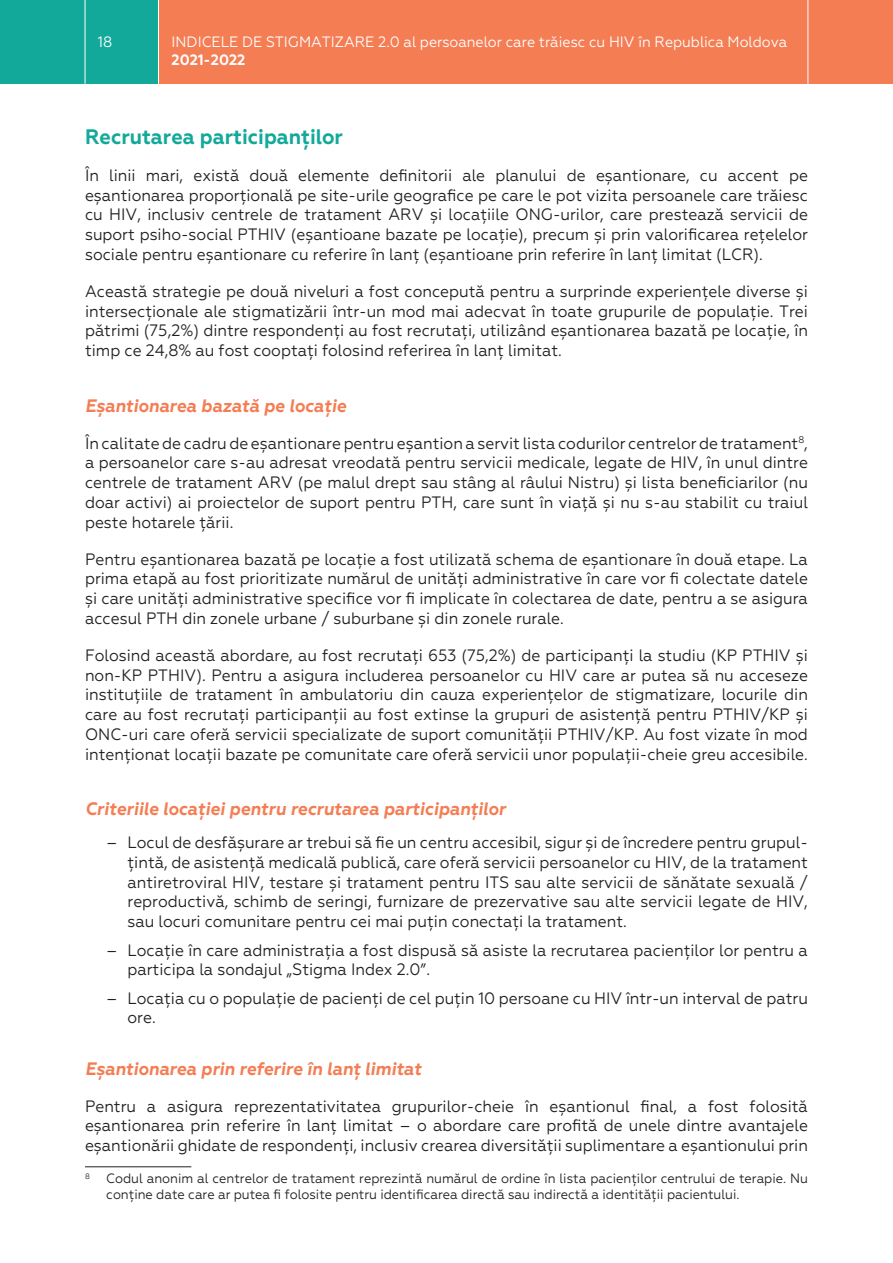
<style>
.page{position:relative;width:893px;height:1263px;background:#fff}
.page>*{position:absolute;margin:0;border:0;box-sizing:border-box;transform-origin:0 0}
.t1{font:700 21px "Geometria";color:#13a99a;scale:.95 1}
.t2{font:italic 700 18px "Geometria";color:#f47d54;scale:.95 1}
.t3{font:16.5px/19.8px "Geometria";color:#231f20;text-align:justify;scale:.95 1}
.t4{font:15px "Geometria";color:#fff;scale:.95 1}
.t5{font:700 15px "Geometria";color:#fff;scale:.95 1}
.t6{font:13.5px/16.2px "Geometria";color:#231f20;scale:.95 1}
</style>
<div class="page">
<div style="left:0;top:0;width:893px;height:84px;background:#f47d54"></div>
<div style="left:0;top:0;width:158px;height:84px;background:#13a99a"></div>
<hr style="left:158px;top:0;width:1px;height:84px;background:#fff">
<hr style="left:808px;top:0;width:1px;height:84px;background:#fff">
<hr style="left:85px;top:0;width:1px;height:84px;background:#fff">
<hr style="left:85px;top:1166px;width:106px;height:1px;background:#231f20">
<p class="t4" style="left:98px;top:33px;width:17px">18</p>
<p class="t4" style="left:172px;top:33px;width:649px">INDICELE DE STIGMATIZARE 2.0 al persoanelor care trăiesc cu HIV în Republica Moldova</p>
<p class="t5" style="left:172px;top:51px;width:79px">2021-2022</p>
<p class="t1" style="left:85px;top:124px;width:273px">Recrutarea participanților</p>
<p class="t3" style="left:85px;top:165px;width:762px">În linii mari, există două elemente definitorii ale planului de eșantionare, cu accent pe eșantionarea proporțională pe site-urile geografice pe care le pot vizita persoanele care trăiesc cu HIV, inclusiv centrele de tratament ARV și locațiile ONG-urilor, care prestează servicii de suport psiho-social PTHIV (eșantioane bazate pe locație), precum și prin valorificarea rețelelor sociale pentru eșantionare cu referire în lanț (eșantioane prin referire în lanț limitat (LCR).</p>
<p class="t3" style="left:85px;top:281px;width:762px">Această strategie pe două niveluri a fost concepută pentru a surprinde experiențele diverse și intersecționale ale stigmatizării într-un mod mai adecvat în toate grupurile de populație. Trei pătrimi (75,2%) dintre respondenți au fost recrutați, utilizând eșantionarea bazată pe locație, în timp ce 24,8% au fost cooptați folosind referirea în lanț limitat.</p>
<p class="t2" style="left:85px;top:395px;width:276px">Eșantionarea bazată pe locație</p>
<p class="t3" style="left:85px;top:433px;width:762px">În calitate de cadru de eșantionare pentru eșantion a servit lista codurilor centrelor de tratament<sup>8</sup>, a persoanelor care s-au adresat vreodată pentru servicii medicale, legate de HIV, în unul dintre centrele de tratament ARV (pe malul drept sau stâng al râului Nistru) și lista beneficiarilor (nu doar activi) ai proiectelor de suport pentru PTH, care sunt în viață și nu s-au stabilit cu traiul peste hotarele țării.</p>
<p class="t3" style="left:85px;top:549px;width:762px">Pentru eșantionarea bazată pe locație a fost utilizată schema de eșantionare în două etape. La prima etapă au fost prioritizate numărul de unități administrative în care vor fi colectate datele și care unități administrative specifice vor fi implicate în colectarea de date, pentru a se asigura accesul PTH din zonele urbane / suburbane și din zonele rurale.</p>
<p class="t3" style="left:85px;top:645px;width:762px">Folosind această abordare, au fost recrutați 653 (75,2%) de participanți la studiu (KP PTHIV și non-KP PTHIV). Pentru a asigura includerea persoanelor cu HIV care ar putea să nu acceseze instituțiile de tratament în ambulatoriu din cauza experiențelor de stigmatizare, locurile din care au fost recrutați participanții au fost extinse la grupuri de asistență pentru PTHIV/KP și ONC-uri care oferă servicii specializate de suport comunității PTHIV/KP. Au fost vizate în mod intenționat locații bazate pe comunitate care oferă servicii unor populații-cheie greu accesibile.</p>
<p class="t2" style="left:85px;top:798px;width:444px">Criteriile locației pentru recrutarea participanților</p>
<p class="t3" style="left:128px;top:832px;width:718px;text-indent:-21px">– Locul de desfășurare ar trebui să fie un centru accesibil, sigur și de încredere pentru grupul&shy;țintă, de asistență medicală publică, care oferă servicii persoanelor cu HIV, de la tratament antiretroviral HIV, testare și tratament pentru ITS sau alte servicii de sănătate sexuală / reproductivă, schimb de seringi, furnizare de prezervative sau alte servicii legate de HIV, sau locuri comunitare pentru cei mai puțin conectați la tratament.</p>
<p class="t3" style="left:128px;top:940px;width:718px;text-indent:-21px">– Locație în care administrația a fost dispusă să asiste la recrutarea pacienților lor pentru a participa la sondajul „Stigma Index 2.0”.</p>
<p class="t3" style="left:128px;top:988px;width:718px;text-indent:-21px">– Locația cu o populație de pacienți de cel puțin 10 persoane cu HIV într-un interval de patru ore.</p>
<p class="t2" style="left:85px;top:1058px;width:356px">Eșantionarea prin referire în lanț limitat</p>
<p class="t3" style="left:85px;top:1096px;width:762px">Pentru a asigura reprezentativitatea grupurilor-cheie în eșantionul final, a fost folosită eșantionarea prin referire în lanț limitat – o abordare care profită de unele dintre avantajele eșantionării ghidate de respondenți, inclusiv crearea diversității suplimentare a eșantionului prin</p>
<p class="t6" style="left:106px;top:1170px;width:740px;text-indent:-21px"><sup>8</sup> Codul anonim al centrelor de tratament reprezintă numărul de ordine în lista pacienților centrului de terapie. Nu conține date care ar putea fi folosite pentru identificarea directă sau indirectă a identității pacientului.</p>
</div>
